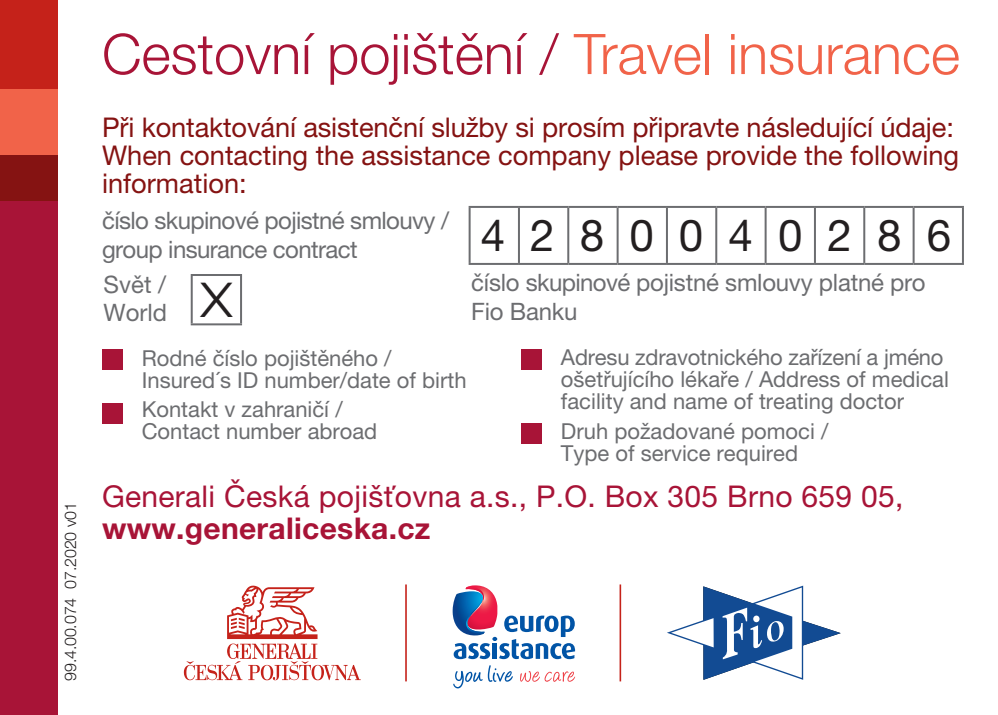
<style>
.page{position:relative;width:998px;height:715px;background:#fff}
.page>*{position:absolute;margin:0;border:0;box-sizing:border-box;transform-origin:0 0}
.t1{font:300 56px "Helvetica Neue LT Pro";color:#a81437}
.t2{font:44px "Helvetica Neue LT Pro";letter-spacing:.57em;color:#231f20}
.t3{font:30px "Helvetica Neue LT Pro";letter-spacing:.01em;color:#a81437}
.t4{font:700 30px "Helvetica Neue LT Pro";letter-spacing:.01em;color:#a81437}
.t5{font:27.2px/28px "Helvetica Neue LT Pro";color:#851312}
.t6{font:24px/28.8px "Helvetica Neue LT Pro";letter-spacing:-.025em;color:#6c6d70}
.t7{font:24px/28.8px "Helvetica Neue LT Pro";color:#6c6d70}
.t8{font:22px/22px "Helvetica Neue LT Pro";color:#6c6d70}
.t9{font:300 16px "Helvetica Neue LT Pro";letter-spacing:-.01em;color:#231f20}
.s1{color:#f16349}
</style>
<div class="page">
<div style="left:0;top:0;width:57px;height:89px;background:#c5221a"></div>
<div style="left:0;top:200px;width:57px;height:514px;background:#a81437"></div>
<div style="left:0;top:89px;width:57px;height:66px;background:#f16349"></div>
<div style="left:0;top:155px;width:57px;height:45px;background:#851312"></div>
<div style="left:102px;top:349px;width:20px;height:20px;background:#a81437"></div>
<div style="left:102px;top:403px;width:20px;height:20px;background:#a81437"></div>
<div style="left:521px;top:349px;width:21px;height:20px;background:#a81437"></div>
<div style="left:521px;top:423px;width:21px;height:20px;background:#a81437"></div>
<hr style="left:191px;top:274px;width:51px;height:2px;background:#6c6d70">
<hr style="left:191px;top:276px;width:2px;height:47px;background:#6c6d70">
<hr style="left:240px;top:276px;width:2px;height:47px;background:#6c6d70">
<hr style="left:191px;top:323px;width:51px;height:2px;background:#6c6d70">
<hr style="left:469px;top:206px;width:50px;height:2px;background:#6c6d70">
<hr style="left:469px;top:208px;width:2px;height:55px;background:#6c6d70">
<hr style="left:519px;top:206px;width:49px;height:2px;background:#6c6d70">
<hr style="left:518px;top:208px;width:2px;height:55px;background:#6c6d70">
<hr style="left:568px;top:206px;width:49px;height:2px;background:#6c6d70">
<hr style="left:567px;top:208px;width:2px;height:55px;background:#6c6d70">
<hr style="left:617px;top:206px;width:50px;height:2px;background:#6c6d70">
<hr style="left:616px;top:208px;width:2px;height:55px;background:#6c6d70">
<hr style="left:667px;top:206px;width:49px;height:2px;background:#6c6d70">
<hr style="left:666px;top:208px;width:2px;height:55px;background:#6c6d70">
<hr style="left:716px;top:206px;width:49px;height:2px;background:#6c6d70">
<hr style="left:715px;top:208px;width:2px;height:55px;background:#6c6d70">
<hr style="left:765px;top:206px;width:50px;height:2px;background:#6c6d70">
<hr style="left:764px;top:208px;width:2px;height:55px;background:#6c6d70">
<hr style="left:815px;top:206px;width:49px;height:2px;background:#6c6d70">
<hr style="left:814px;top:208px;width:2px;height:55px;background:#6c6d70">
<hr style="left:864px;top:206px;width:49px;height:2px;background:#6c6d70">
<hr style="left:863px;top:208px;width:2px;height:55px;background:#6c6d70">
<hr style="left:913px;top:206px;width:51px;height:2px;background:#6c6d70">
<hr style="left:912px;top:208px;width:2px;height:55px;background:#6c6d70">
<hr style="left:962px;top:208px;width:2px;height:55px;background:#6c6d70">
<hr style="left:469px;top:263px;width:50px;height:2px;background:#6c6d70">
<hr style="left:519px;top:263px;width:49px;height:2px;background:#6c6d70">
<hr style="left:568px;top:263px;width:49px;height:2px;background:#6c6d70">
<hr style="left:617px;top:263px;width:50px;height:2px;background:#6c6d70">
<hr style="left:667px;top:263px;width:49px;height:2px;background:#6c6d70">
<hr style="left:716px;top:263px;width:49px;height:2px;background:#6c6d70">
<hr style="left:765px;top:263px;width:50px;height:2px;background:#6c6d70">
<hr style="left:815px;top:263px;width:49px;height:2px;background:#6c6d70">
<hr style="left:864px;top:263px;width:49px;height:2px;background:#6c6d70">
<hr style="left:913px;top:263px;width:51px;height:2px;background:#6c6d70">
<hr style="left:619px;top:584px;width:2px;height:97px;background:#c5221a">
<hr style="left:405px;top:584px;width:2px;height:97px;background:#c5221a">
<svg style="left:184px;top:585px;width:177px;height:95px"></svg>
<svg style="left:520px;top:671px;width:55px;height:10px"></svg>
<svg style="left:453px;top:665px;width:60px;height:23px"></svg>
<svg style="left:453px;top:585px;width:122px;height:74px"></svg>
<svg style="left:667px;top:585px;width:174px;height:94px"></svg>
<p class="t9" style="left:61px;top:680px;width:180px;rotate:-90deg">99.4.00.074 07.2020 v01</p>
<h1 class="t1" style="left:102px;top:20px;width:859px">Cestovní pojištění / <span class="s1">Travel insurance</span></h1>
<p class="t5" style="left:102px;top:113px;width:858px">Při kontaktování asistenční služby si prosím připravte následující údaje:<br>When contacting the assistance company please provide the following information:</p>
<p class="t6" style="left:102px;top:206px;width:348px">číslo skupinové pojistné smlouvy / group insurance contract</p>
<p class="t7" style="left:104px;top:269px;width:130px">Svět /<br>World <sup>X</sup></p>
<h2 class="t2" style="left:481px;top:209px;width:472px">4280040286</h2>
<p class="t6" style="left:471px;top:268px;width:456px">číslo skupinové pojistné smlouvy platné pro<br>Fio Banku</p>
<p class="t8" style="left:142px;top:346px;width:326px">Rodné číslo pojištěného /<br>Insured´s ID number/date of birth</p>
<p class="t8" style="left:142px;top:398px;width:237px">Kontakt v zahraničí /<br>Contact number abroad</p>
<p class="t8" style="left:561px;top:346px;width:389px">Adresu zdravotnického zařízení a jméno ošetřujícího lékaře / Address of medical facility and name of treating doctor</p>
<p class="t8" style="left:561px;top:420px;width:269px">Druh požadované pomoci /<br>Type of service required</p>
<h3 class="t3" style="left:102px;top:478px;width:803px">Generali Česká pojišťovna a.s., P.O. Box 305 Brno 659 05,</h3>
<h3 class="t4" style="left:102px;top:509px;width:330px">www.generaliceska.cz</h3>
</div>
